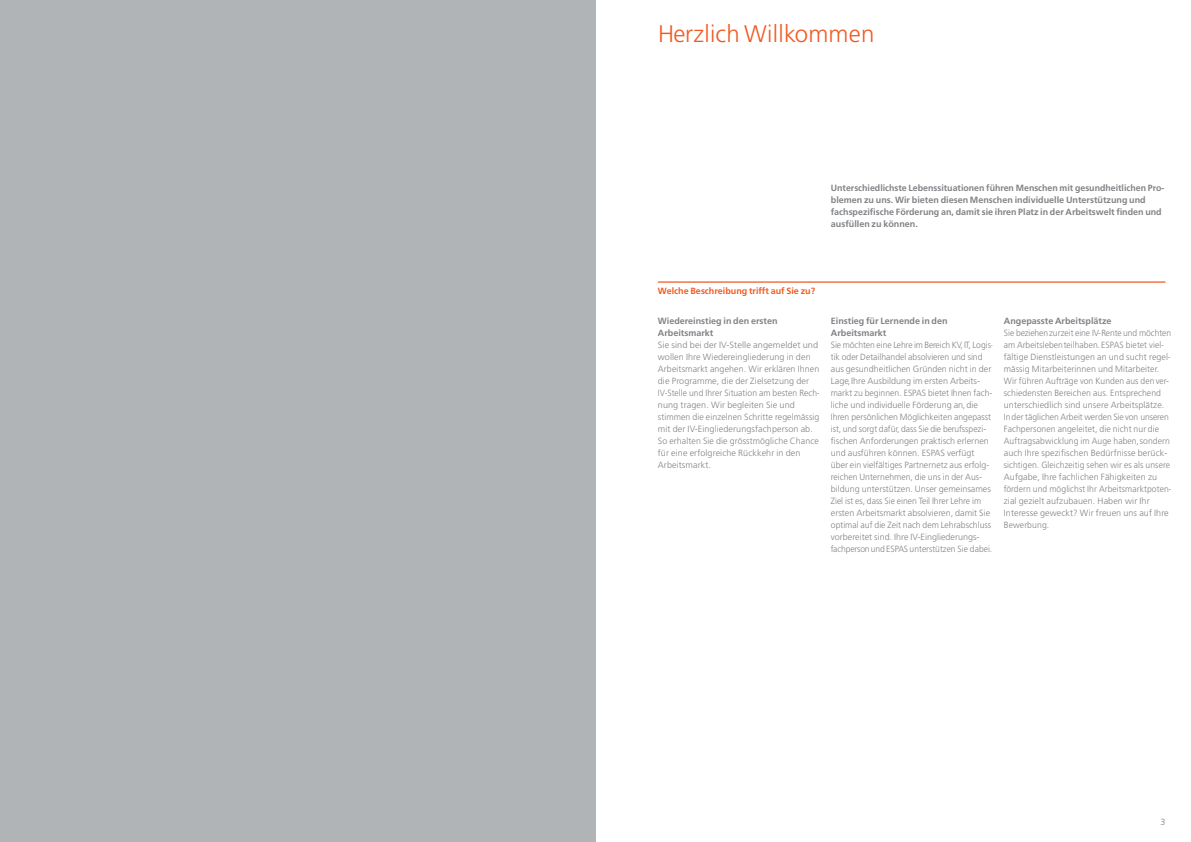
<style>
.page{position:relative;width:1191px;height:842px;background:#fff}
.page>*{position:absolute;margin:0;border:0;box-sizing:border-box;transform-origin:0 0}
.t1{font:300 24px "Frutiger";letter-spacing:.01em;color:#f15a22}
.t2{font:300 9px/12px "Frutiger";letter-spacing:.01em;color:#808285;scale:.95 1}
.t3{font:300 9px/12px "Frutiger";letter-spacing:.01em;color:#808285}
.t4{font:700 9px/12px "Frutiger";color:#808285}
.t5{font:700 9px "Frutiger";color:#f15a22}
</style>
<div class="page">
<hr style="left:658px;top:281px;width:507px;height:2px;background:#f15a22">
<div style="left:0;top:0;width:595px;height:842px;background:#b1b4b6"></div>
<h1 class="t1" style="left:658px;top:20px;width:218px">Herzlich Willkommen</h1>
<p class="t4" style="left:831px;top:181px;width:335px">Unterschiedlichste Lebenssituationen führen Menschen mit gesundheitlichen Pro&shy;blemen zu uns. Wir bieten diesen Menschen individuelle Unterstützung und fachspezifische Förderung an, damit sie ihren Platz in der Arbeitswelt finden und ausfüllen zu können.</p>
<p class="t5" style="left:658px;top:286px;width:159px">Welche Beschreibung trifft auf Sie zu?</p>
<p class="t4" style="left:658px;top:315px;width:121px">Wiedereinstieg in den ersten<br>Arbeitsmarkt</p>
<p class="t3" style="left:658px;top:339px;width:163px">Sie sind bei der IV-Stelle angemeldet und wollen Ihre Wiedereingliederung in den Arbeitsmarkt angehen. Wir erklären Ihnen die Programme, die der Zielsetzung der IV-Stelle und Ihrer Situation am besten Rech&shy;nung tragen. Wir begleiten Sie und stimmen die einzelnen Schritte regelmässig mit der IV-Eingliederungsfachperson ab.<br>So erhalten Sie die grösstmögliche Chance für eine erfolgreiche Rückkehr in den Arbeitsmarkt.</p>
<p class="t4" style="left:831px;top:315px;width:118px">Einstieg für Lernende in den<br>Arbeitsmarkt</p>
<p class="t2" style="left:831px;top:339px;width:172px">Sie möchten eine Lehre im Bereich KV, IT, Logis&shy;tik oder Detailhandel absolvieren und sind aus gesundheitlichen Gründen nicht in der Lage, Ihre Ausbildung im ersten Arbeits&shy;markt zu beginnen. ESPAS bietet Ihnen fach&shy;liche und individuelle Förderung an, die Ihren persönlichen Möglichkeiten angepasst ist, und sorgt dafür, dass Sie die berufsspezi&shy;fischen Anforderungen praktisch erlernen und ausführen können. ESPAS verfügt über ein vielfältiges Partnernetz aus erfolg&shy;reichen Unternehmen, die uns in der Aus&shy;bildung unterstützen. Unser gemeinsames Ziel ist es, dass Sie einen Teil Ihrer Lehre im ersten Arbeitsmarkt absolvieren, damit Sie optimal auf die Zeit nach dem Lehrabschluss vorbereitet sind. Ihre IV-Eingliederungs&shy;fachperson und ESPAS unterstützen Sie dabei.</p>
<p class="t4" style="left:1003px;top:315px;width:109px">Angepasste Arbeitsplätze</p>
<p class="t2" style="left:1003px;top:327px;width:178px">Sie beziehen zurzeit eine IV-Rente und möchten am Arbeitsleben teilhaben. ESPAS bietet viel&shy;fältige Dienstleistungen an und sucht regel&shy;mässig Mitarbeiterinnen und Mitarbeiter.<br>Wir führen Aufträge von Kunden aus den ver&shy;schiedensten Bereichen aus. Entsprechend unterschiedlich sind unsere Arbeitsplätze.<br>In der täglichen Arbeit werden Sie von unseren Fachpersonen angeleitet, die nicht nur die Auftragsabwicklung im Auge haben, sondern auch Ihre spezifischen Bedürfnisse berück&shy;sichtigen. Gleichzeitig sehen wir es als unsere Aufgabe, Ihre fachlichen Fähigkeiten zu fördern und möglichst Ihr Arbeitsmarktpoten&shy;zial gezielt aufzubauen. Haben wir Ihr Interesse geweckt? Wir freuen uns auf Ihre Bewerbung.</p>
<p class="t3" style="left:1160px;top:816px;width:7px">3</p>
</div>
